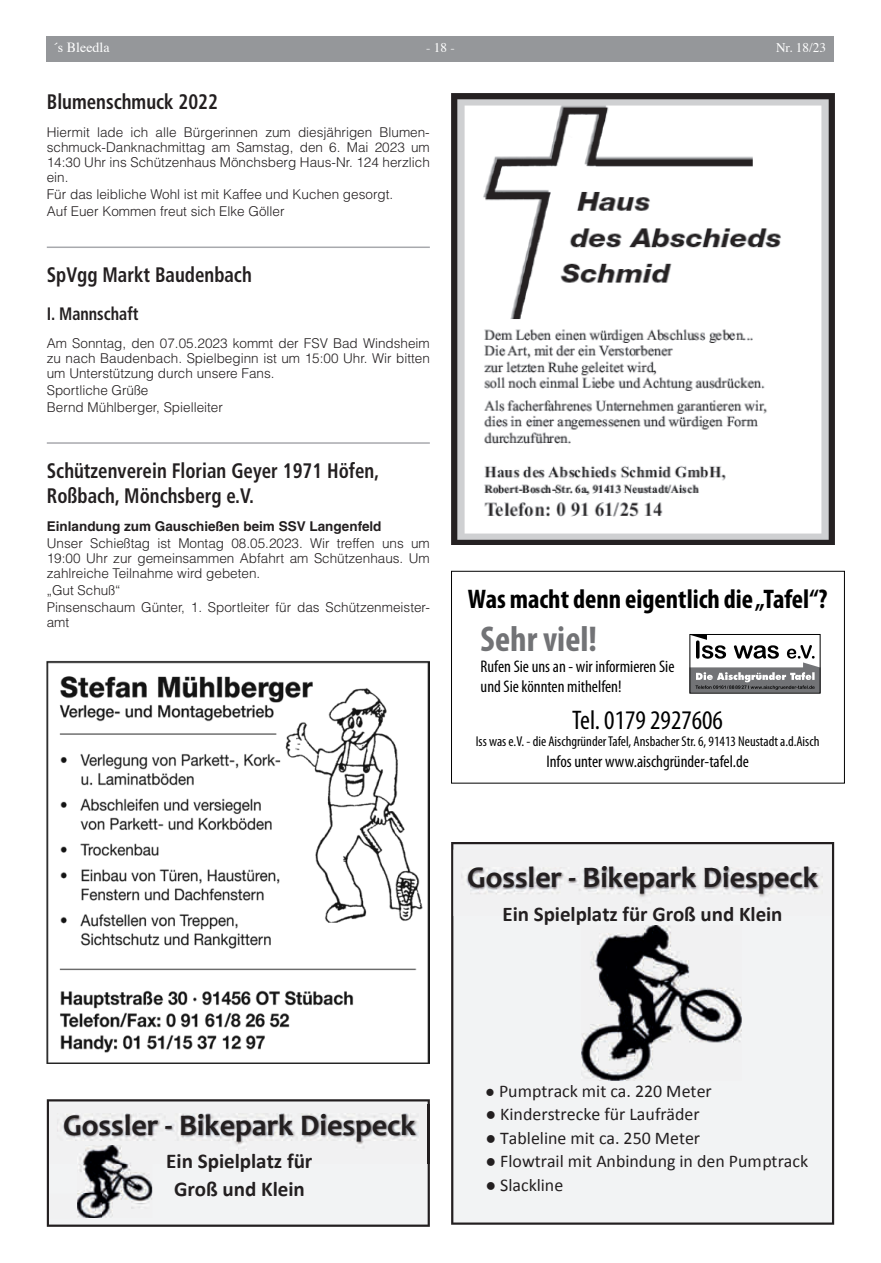
<style>
.page{position:relative;width:881px;height:1263px;background:#fff}
.page>*{position:absolute;margin:0;border:0;box-sizing:border-box;transform-origin:0 0}
.t1{font:700 condensed 36px "Myriad Pro";color:#727376}
.t2{font:700 30px "Candara";color:#231f20}
.t3{font:700 29.85px "Candara";color:#231f20}
.t4{font:700 condensed 27px "Myriad Pro";color:#000}
.t5{font:condensed 27px "Myriad Pro";color:#000}
.t6{font:700 condensed 21px/25.2px "Frutiger LT";color:#231f20;scale:.9 1}
.t7{font:700 21px/27.8px "Calibri";color:#231f20;text-align:center}
.t8{font:700 condensed 18px "Frutiger LT";color:#231f20;scale:.9 1}
.t9{font:17.85px "Calibri";color:#231f20}
.t10{font:condensed 16.95px/20.4px "Myriad Pro";color:#000}
.t11{font:condensed 14.25px "Myriad Pro";color:#000}
.t12{font:13.95px "Times";color:#fff}
.t13{font:300 13.5px/15px "Helvetica LT";color:#231f20;text-align:justify}
.t14{font:700 13.5px "Helvetica LT";color:#231f20}
.t15{font:13.2px "Times";color:#fff}
.s1{font-size:16.5px}
</style>
<div class="page">
<div style="left:47px;top:36px;width:786px;height:26px;background:#95979a"></div>
<hr style="left:47px;top:246px;width:382px;height:2px;background:#a8a9ad">
<hr style="left:47px;top:442px;width:382px;height:2px;background:#a8a9ad">
<img style="left:47px;top:660px;width:382px;height:403px">
<img style="left:451px;top:94px;width:382px;height:450px">
<svg style="left:47px;top:1099px;width:382px;height:128px;fill:#f2f3f4"></svg>
<img style="left:49px;top:1105px;width:380px;height:58px">
<img style="left:49px;top:1194px;width:52px;height:25px">
<img style="left:77px;top:1145px;width:75px;height:72px">
<img style="left:77px;top:1194px;width:24px;height:23px">
<div style="left:451px;top:842px;width:382px;height:383px;background:#f2f3f4"></div>
<img style="left:453px;top:850px;width:378px;height:66px">
<svg style="left:576px;top:911px;width:10px;height:5px"></svg>
<img style="left:581px;top:925px;width:160px;height:155px">
<div style="left:451px;top:571px;width:393px;height:212px;border:1px solid #000"></div>
<svg style="left:689px;top:634px;width:131px;height:60px"></svg>
<p class="t12" style="left:53px;top:34px;width:58px">´s Bleedla</p>
<p class="t15" style="left:426px;top:35px;width:30px">- 18 -</p>
<p class="t15" style="left:775px;top:35px;width:52px">Nr. 18/23</p>
<h3 class="t6" style="left:47px;top:89px;width:191px">Blumenschmuck 2022</h3>
<p class="t13" style="left:47px;top:125px;width:384px">Hiermit lade ich alle Bürgerinnen zum diesjährigen Blumen&shy;schmuck-Danknachmittag am Samstag, den 6. Mai 2023 um 14:30 Uhr ins Schützenhaus Mönchsberg Haus-Nr. 124 herzlich ein.</p>
<p class="t13" style="left:47px;top:186px;width:348px;line-height:17.1px">Für das leibliche Wohl ist mit Kaffee und Kuchen gesorgt.<br>Auf Euer Kommen freut sich Elke Göller</p>
<h3 class="t6" style="left:47px;top:262px;width:229px">SpVgg Markt Baudenbach</h3>
<h3 class="t8" style="left:47px;top:303px;width:103px">I. Mannschaft</h3>
<p class="t13" style="left:47px;top:335px;width:384px">Am Sonntag, den 07.05.2023 kommt der FSV Bad Windsheim zu nach Baudenbach. Spielbeginn ist um 15:00 Uhr. Wir bitten um Unterstützung durch unsere Fans.</p>
<p class="t13" style="left:47px;top:381px;width:178px;line-height:17.1px">Sportliche Grüße<br>Bernd Mühlberger, Spielleiter</p>
<h3 class="t6" style="left:47px;top:458px;width:371px">Schützenverein Florian Geyer 1971 Höfen,<br>Roßbach, Mönchsberg e.V.</h3>
<p class="t14" style="left:47px;top:518px;width:336px">Einlandung zum Gauschießen beim SSV Langenfeld</p>
<p class="t13" style="left:47px;top:535px;width:384px">Unser Schießtag ist Montag 08.05.2023. Wir treffen uns um 19:00 Uhr zur gemeinsammen Abfahrt am Schützenhaus. Um zahlreiche Teilnahme wird gebeten.</p>
<p class="t13" style="left:47px;top:581px;width:384px;line-height:17.1px">„Gut Schuß“<br>Pinsenschaum Günter, 1. Sportleiter für das Schützenmeister-</p>
<p class="t13" style="left:47px;top:615px;width:24px">amt</p>
<h3 class="t4" style="left:467px;top:582px;width:361px">Was macht denn eigentlich die „Tafel“?</h3>
<h1 class="t1" style="left:480px;top:617px;width:118px">Sehr viel!</h1>
<p class="t10" style="left:480px;top:656px;width:195px">Rufen Sie uns an - wir informieren Sie und Sie könnten mithelfen!</p>
<h3 class="t5" style="left:572px;top:704px;width:152px">Tel. 0179 2927606</h3>
<p class="t11" style="left:475px;top:733px;width:345px">Iss was e.V. - die Aischgründer Tafel, Ansbacher Str. 6, 91413 Neustadt a.d.Aisch</p>
<p class="t10" style="left:546px;top:750px;width:204px">Infos unter www.aischgründer-tafel.de</p>
<h3 class="t3" style="left:467px;top:859px;width:352px">Gossler - Bikepark Diespeck</h3>
<h3 class="t7" style="left:502px;top:900px;width:281px">Ein Spielplatz für Groß und Klein</h3>
<h2 class="t2" style="left:63px;top:1106px;width:354px">Gossler - Bikepark Diespeck</h2>
<h3 class="t7" style="left:166px;top:1147px;width:148px">Ein Spielplatz für<br>Groß und Klein</h3>
<h3 class="t9" style="left:485px;top:1079px;width:228px"><span class="s1">●</span> Pumptrack mit ca. 220 Meter</h3>
<h3 class="t9" style="left:485px;top:1103px;width:216px">● Kinderstrecke für Laufräder</h3>
<h3 class="t9" style="left:485px;top:1127px;width:216px">● Tableline mit ca. 250 Meter</h3>
<h3 class="t9" style="left:485px;top:1150px;width:324px">● Flowtrail mit Anbindung in den Pumptrack</h3>
<h3 class="t9" style="left:485px;top:1174px;width:79px">● Slackline</h3>
</div>
